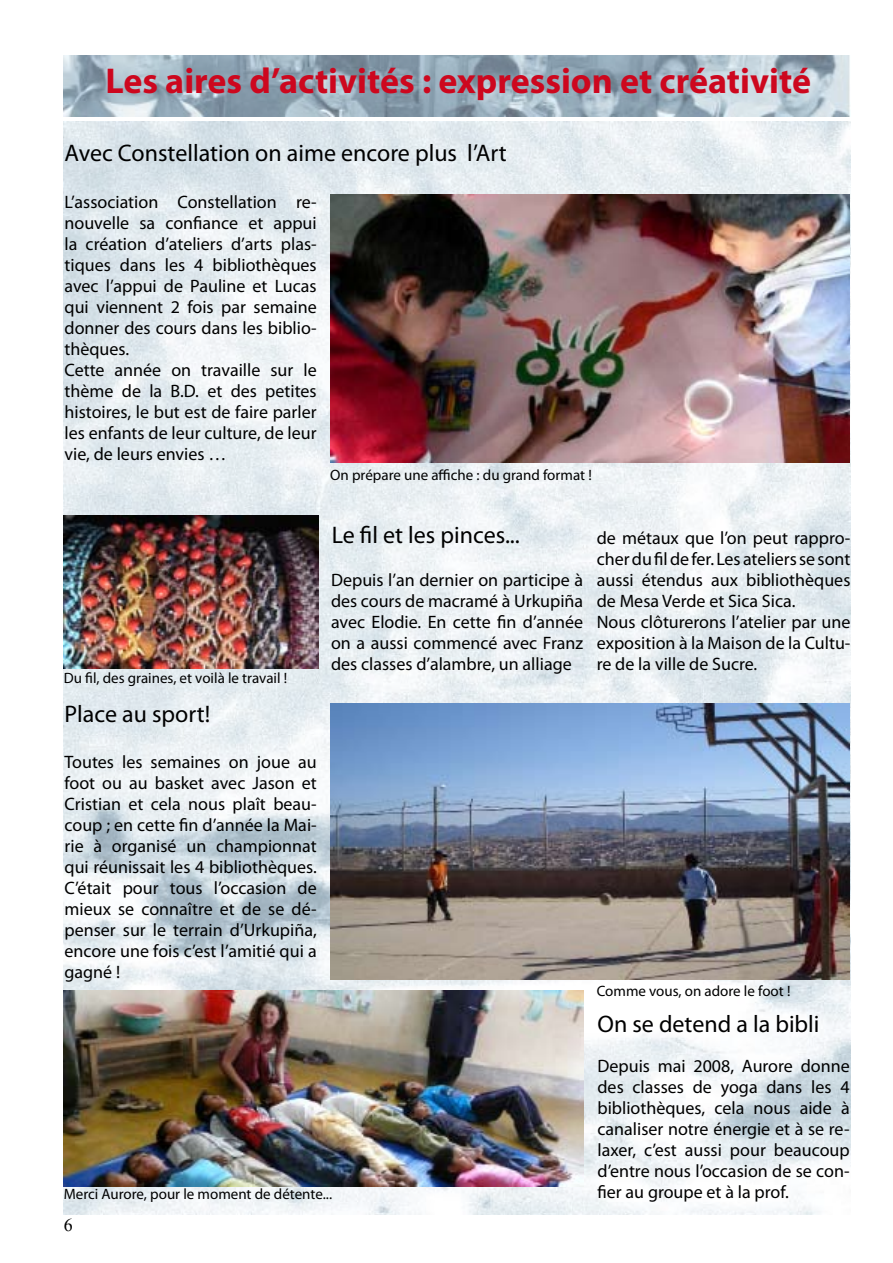
<style>
.page{position:relative;width:893px;height:1263px;background:#fff}
.page>*{position:absolute;margin:0;border:0;box-sizing:border-box;transform-origin:0 0}
.t1{font:700 36px "Myriad Pro";color:#cd071e}
.t2{font:24px "Myriad Pro";color:#000}
.t3{font:18px/21px "Myriad Pro";color:#000;text-align:justify}
.t4{font:18px "Times New Roman";color:#000}
.t5{font:15px "Myriad Pro";color:#000}
</style>
<div class="page">
<img style="left:64px;top:122px;width:786px;height:1092px">
<img style="left:64px;top:55px;width:786px;height:61px">
<img style="left:63px;top:515px;width:255px;height:153px">
<img style="left:331px;top:703px;width:519px;height:277px">
<img style="left:64px;top:991px;width:520px;height:195px">
<img style="left:330px;top:195px;width:519px;height:267px">
<h1 class="t1" style="left:105px;top:58px;width:707px">Les aires d’activités : expression et créativité</h1>
<h2 class="t2" style="left:65px;top:138px;width:444px">Avec Constellation on aime encore plus l’Art</h2>
<p class="t3" style="left:65px;top:191px;width:254px;text-align:left">L’association Constellation re&shy;nouvelle sa confiance et appui la création d’ateliers d’arts plas&shy;tiques dans les 4 bibliothèques avec l’appui de Pauline et Lucas qui viennent 2 fois par semaine donner des cours dans les biblio&shy;thèques.<br>Cette année on travaille sur le thème de la B.D. et des petites histoires, le but est de faire parler les enfants de leur culture, de leur vie, de leurs envies …</p>
<p class="t5" style="left:330px;top:466px;width:263px">On prépare une affiche : du grand format !</p>
<p class="t5" style="left:64px;top:669px;width:225px">Du fil, des graines, et voilà le travail !</p>
<h2 class="t2" style="left:65px;top:699px;width:147px">Place au sport!</h2>
<p class="t3" style="left:65px;top:751px;width:254px">Toutes les semaines on joue au foot ou au basket avec Jason et Cristian et cela nous plaît beau&shy;coup ; en cette fin d’année la Mai&shy;rie à organisé un championnat qui réunissait les 4 bibliothèques.<br>C’était pour tous l’occasion de mieux se connaître et de se dé&shy;penser sur le terrain d’Urkupiña, encore une fois c’est l’amitié qui a gagné !</p>
<h2 class="t2" style="left:332px;top:520px;width:190px">Le fil et les pinces...</h2>
<p class="t3" style="left:331px;top:569px;width:254px">Depuis l’an dernier on participe à des cours de macramé à Urkupiña avec Elodie. En cette fin d’année on a aussi commencé avec Franz des classes d’alambre, un alliage</p>
<p class="t3" style="left:597px;top:527px;width:255px;text-align:left">de métaux que l’on peut rappro&shy;cher du fil de fer. Les ateliers se sont aussi étendus aux bibliothèques de Mesa Verde et Sica Sica.<br>Nous clôturerons l’atelier par une exposition à la Maison de la Cultu&shy;re de la ville de Sucre.</p>
<p class="t5" style="left:597px;top:982px;width:195px">Comme vous, on adore le foot !</p>
<h2 class="t2" style="left:597px;top:1009px;width:224px">On se detend a la bibli</h2>
<p class="t5" style="left:64px;top:1184px;width:270px">Merci Aurore, pour le moment de détente...</p>
<p class="t4" style="left:64px;top:1213px;width:10px">6</p>
<p class="t3" style="left:597px;top:1055px;width:254px">Depuis mai 2008, Aurore donne des classes de yoga dans les 4 bibliothèques, cela nous aide à canaliser notre énergie et à se re&shy;laxer, c’est aussi pour beaucoup d’entre nous l’occasion de se con&shy;fier au groupe et à la prof.</p>
</div>
